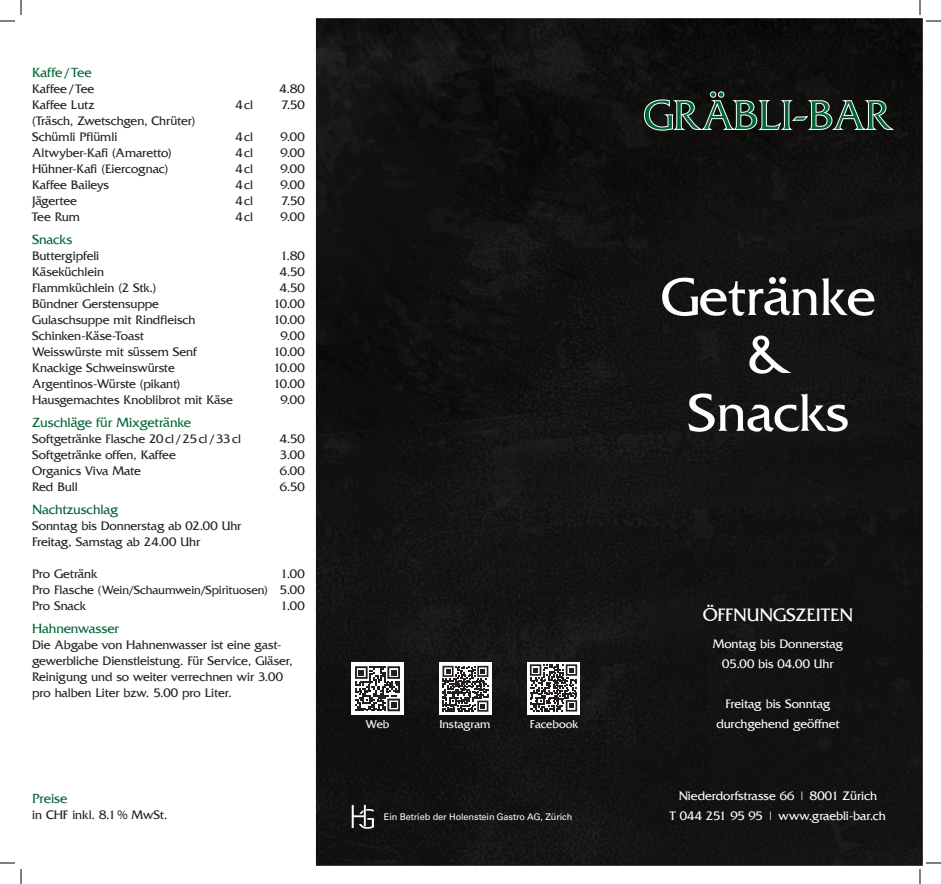
<style>
.page{position:relative;width:941px;height:884px;background:#fff}
.page>*{position:absolute;margin:0;border:0;box-sizing:border-box;transform-origin:0 0}
.t1{font:55.5px/57.9px "Fritz";color:#fff;text-align:center}
.t2{font:19px "Fritz";letter-spacing:-.01em;color:#fff}
.t3{font:14px "Fritz";letter-spacing:-.005em;color:#006536}
.t4{font:13px/16px "Fritz";letter-spacing:-.005em;color:#231f20}
.t5{font:13px/20px "Fritz";letter-spacing:-.01em;color:#fff;text-align:center}
.t6{font:12.5px "Fritz";letter-spacing:-.01em;color:#231f20}
.t7{font:12px "Fritz";color:#fff}
.t8{font:9.2px "Univers";letter-spacing:-.01em;color:#fff}
.s1{font-size:13px}
</style>
<div class="page">
<img style="left:316px;top:18px;width:393px;height:848px">
<div style="left:707px;top:18px;width:215px;height:637px;background:#131212"></div>
<div style="left:709px;top:654px;width:213px;height:212px;background:#121211"></div>
<svg style="left:644px;top:92px;width:249px;height:38px;background:#304239"></svg>
<div style="left:351px;top:663px;width:52px;height:52px;background:#fff"></div>
<svg style="left:355px;top:666px;width:45px;height:45px"></svg>
<div style="left:439px;top:663px;width:52px;height:52px;background:#fff"></div>
<svg style="left:442px;top:666px;width:46px;height:46px"></svg>
<svg style="left:527px;top:663px;width:53px;height:52px"></svg>
<svg style="left:530px;top:664px;width:47px;height:47px"></svg>
<svg style="left:352px;top:805px;width:22px;height:24px"></svg>
<svg style="left:926px;top:20px;width:15px;height:2px"></svg>
<svg style="left:926px;top:862px;width:15px;height:2px"></svg>
<svg style="left:0;top:0;width:22px;height:22px"></svg>
<svg style="left:0;top:862px;width:22px;height:22px"></svg>
<svg style="left:919px;top:0;width:1px;height:15px"></svg>
<svg style="left:919px;top:869px;width:1px;height:15px"></svg>
<p class="t3" style="left:32px;top:64px;width:61px">Kaffe / Tee</p>
<p class="t4" style="left:32px;top:80px;width:64px">Kaffee / Tee</p>
<p class="t4" style="left:279px;top:80px;width:27px">4.80</p>
<p class="t4" style="left:32px;top:96px;width:64px">Kaffee Lutz</p>
<p class="t4" style="left:235px;top:96px;width:19px">4 cl</p>
<p class="t4" style="left:281px;top:96px;width:25px">7.50</p>
<p class="t4" style="left:32px;top:112px;width:165px">(Träsch, Zwetschgen, Chrüter)<br>Schümli Pflümli</p>
<p class="t4" style="left:235px;top:128px;width:19px">4 cl</p>
<p class="t4" style="left:280px;top:128px;width:26px">9.00</p>
<p class="t4" style="left:32px;top:144px;width:141px">Altwyber-Kafi (Amaretto)</p>
<p class="t4" style="left:235px;top:144px;width:19px">4 cl</p>
<p class="t4" style="left:280px;top:144px;width:26px">9.00</p>
<p class="t4" style="left:32px;top:160px;width:138px">Hühner-Kafi (Eiercognac)</p>
<p class="t4" style="left:235px;top:160px;width:19px">4 cl</p>
<p class="t4" style="left:280px;top:160px;width:26px">9.00</p>
<p class="t4" style="left:32px;top:176px;width:78px">Kaffee Baileys</p>
<p class="t4" style="left:235px;top:176px;width:19px">4 cl</p>
<p class="t4" style="left:280px;top:176px;width:26px">9.00</p>
<p class="t4" style="left:32px;top:192px;width:46px">Jägertee</p>
<p class="t4" style="left:235px;top:192px;width:19px">4 cl</p>
<p class="t4" style="left:281px;top:192px;width:25px">7.50</p>
<p class="t4" style="left:32px;top:208px;width:49px">Tee Rum</p>
<p class="t4" style="left:235px;top:208px;width:19px">4 cl</p>
<p class="t4" style="left:280px;top:208px;width:26px">9.00</p>
<p class="t3" style="left:32px;top:231px;width:42px">Snacks</p>
<p class="t4" style="left:32px;top:247px;width:69px">Buttergipfeli</p>
<p class="t4" style="left:280px;top:247px;width:26px">1.80</p>
<p class="t4" style="left:32px;top:263px;width:73px">Käseküchlein</p>
<p class="t4" style="left:280px;top:263px;width:26px">4.50</p>
<p class="t4" style="left:32px;top:279px;width:126px">Flammküchlein (2 Stk.)</p>
<p class="t4" style="left:280px;top:279px;width:26px">4.50</p>
<p class="t4" style="left:32px;top:295px;width:128px">Bündner Gerstensuppe</p>
<p class="t4" style="left:273px;top:295px;width:33px">10.00</p>
<p class="t4" style="left:32px;top:311px;width:165px">Gulaschsuppe mit Rindfleisch</p>
<p class="t4" style="left:273px;top:311px;width:33px">10.00</p>
<p class="t4" style="left:32px;top:327px;width:113px">Schinken-Käse-Toast</p>
<p class="t4" style="left:280px;top:327px;width:26px">9.00</p>
<p class="t4" style="left:32px;top:343px;width:166px">Weisswürste mit süssem Senf</p>
<p class="t4" style="left:273px;top:343px;width:33px">10.00</p>
<p class="t4" style="left:32px;top:359px;width:144px">Knackige Schweinswürste</p>
<p class="t4" style="left:273px;top:359px;width:33px">10.00</p>
<p class="t4" style="left:32px;top:375px;width:150px">Argentinos-Würste (pikant)</p>
<p class="t4" style="left:273px;top:375px;width:33px">10.00</p>
<p class="t4" style="left:32px;top:391px;width:202px">Hausgemachtes Knoblibrot mit Käse</p>
<p class="t4" style="left:280px;top:391px;width:26px">9.00</p>
<p class="t3" style="left:32px;top:414px;width:160px">Zuschläge für Mixgetränke</p>
<p class="t4" style="left:32px;top:430px;width:210px">Softgetränke Flasche 20 cl / 25 cl / 33 cl</p>
<p class="t4" style="left:280px;top:430px;width:26px">4.50</p>
<p class="t4" style="left:32px;top:446px;width:145px">Softgetränke offen, Kaffee</p>
<p class="t4" style="left:280px;top:446px;width:26px">3.00</p>
<p class="t4" style="left:32px;top:462px;width:110px">Organics Viva Mate</p>
<p class="t4" style="left:280px;top:462px;width:27px">6.00</p>
<p class="t4" style="left:32px;top:478px;width:47px">Red Bull</p>
<p class="t4" style="left:280px;top:478px;width:27px">6.50</p>
<p class="t3" style="left:32px;top:501px;width:88px">Nachtzuschlag</p>
<p class="t4" style="left:32px;top:517px;width:211px">Sonntag bis Donnerstag ab 02.00 Uhr<br>Freitag, Samstag ab 24.00 Uhr</p>
<p class="t4" style="left:32px;top:565px;width:67px">Pro Getränk</p>
<p class="t4" style="left:280px;top:565px;width:26px">1.00</p>
<p class="t6" style="left:32px;top:582px;width:274px"><span class="s1">Pro Flasche</span> (Wein/Schaumwein/Spirituosen) <span class="s1">5.00</span></p>
<p class="t4" style="left:32px;top:597px;width:55px">Pro Snack</p>
<p class="t4" style="left:280px;top:597px;width:26px">1.00</p>
<p class="t3" style="left:32px;top:620px;width:88px">Hahnenwasser</p>
<p class="t4" style="left:32px;top:636px;width:262px">Die Abgabe von Hahnenwasser ist eine gast&shy;gewerbliche Dienstleistung. Für Service, Gläser, Reinigung und so weiter verrechnen wir 3.00 pro halben Liter bzw. 5.00 pro Liter.</p>
<p class="t3" style="left:32px;top:790px;width:37px">Preise</p>
<p class="t4" style="left:32px;top:806px;width:137px">in CHF inkl. 8.1 % MwSt.</p>
<p class="t7" style="left:365px;top:716px;width:25px">Web</p>
<p class="t7" style="left:439px;top:716px;width:53px">Instagram</p>
<p class="t7" style="left:530px;top:717px;width:50px">Facebook</p>
<p class="t8" style="left:384px;top:811px;width:190px">Ein Betrieb der Holenstein Gastro AG, Zürich</p>
<h1 class="t1" style="left:661px;top:267px;width:216px">Getränke &amp;<br>Snacks</h1>
<h2 class="t2" style="left:702px;top:603px;width:152px">ÖFFNUNGSZEITEN</h2>
<p class="t5" style="left:712px;top:633px;width:132px">Montag bis Donnerstag<br>05.00 bis 04.00 Uhr</p>
<p class="t5" style="left:716px;top:693px;width:125px">Freitag bis Sonntag durchgehend geöffnet</p>
<p class="t5" style="left:670px;top:786px;width:217px">Niederdorfstrasse 66 | 8001 Zürich<br>T 044 251 95 95 | www.graebli-bar.ch</p>
</div>
